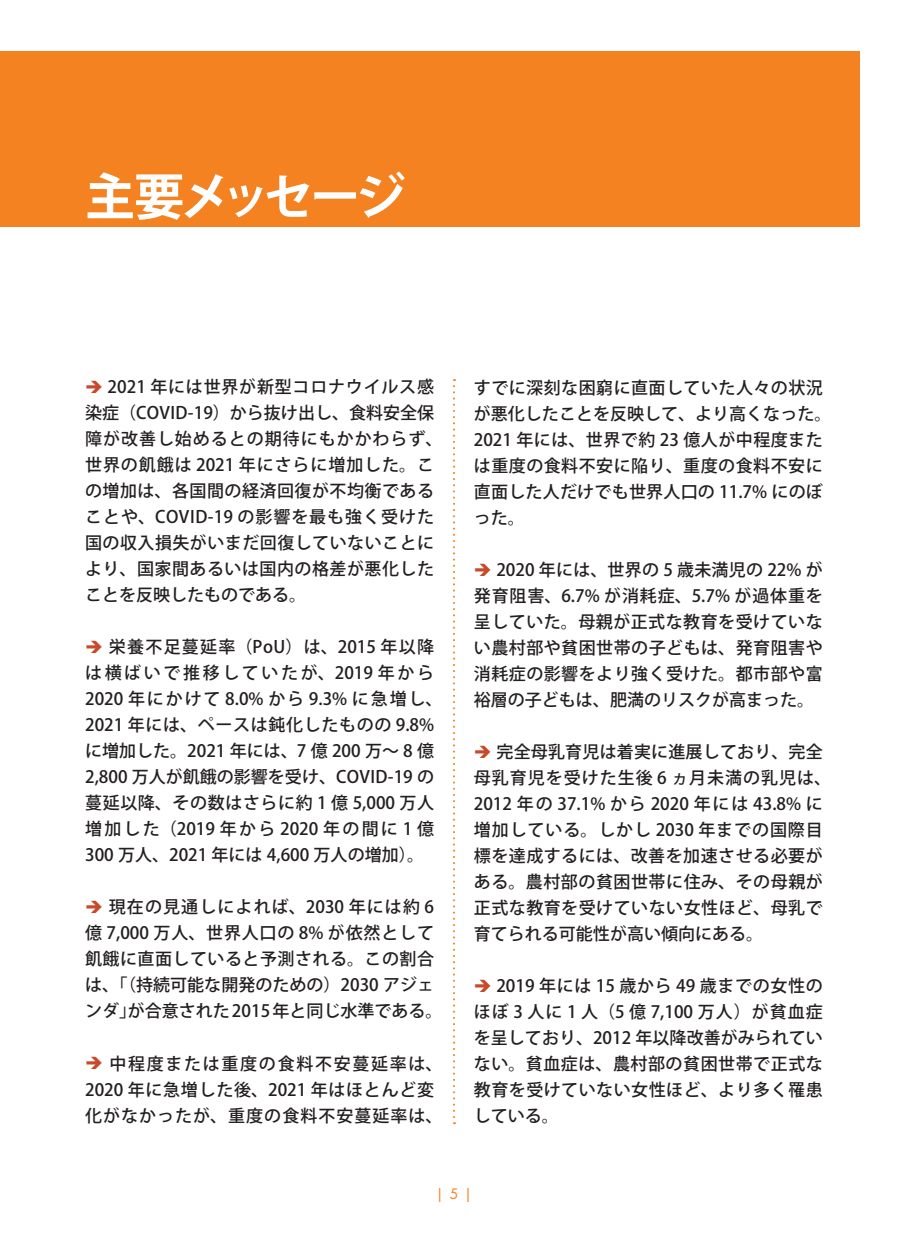
<style>
.page{position:relative;width:908px;height:1248px;background:#fff}
.page>*{position:absolute;margin:0;border:0;box-sizing:border-box;transform-origin:0 0}
.t1{font:700 50px "Koz Go Pr 6 N";letter-spacing:-.085em;color:#fff}
.t2{font:500 17px/26px "Koz Go Pr 6 N";letter-spacing:.03em;color:#231f20}
.t3{font:500 17px/26px "Koz Go Pr 6 N";letter-spacing:.06em;color:#231f20}
.t4{font:14px "Futura Std";color:#f58220}
.s1{color:#c84a2c}
</style>
<div class="page">
<div style="left:0;top:51px;width:859px;height:176px;background:#f58220"></div>
<svg style="left:453px;top:379px;width:2px;height:745px"></svg>
<h1 class="t1" style="left:85px;top:169px;width:322px">主要メッセージ</h1>
<p class="t2" style="left:85px;top:374px;width:359px"><span class="s1">➔</span> 2021 年には世界が新型コロナウイルス感染症（COVID-19）から抜け出し、食料安全保障が改善し始めるとの期待にもかかわらず、世界の飢餓は 2021 年にさらに増加した。この増加は、各国間の経済回復が不均衡であることや、COVID-19 の影響を最も強く受けた国の収入損失がいまだ回復していないことにより、国家間あるいは国内の格差が悪化したことを反映したものである。</p>
<p class="t2" style="left:85px;top:634px;width:359px"><span class="s1">➔</span> 栄養不足蔓延率（PoU）は、2015 年以降は横ばいで推移していたが、2019 年から<br>2020 年にかけて 8.0% から 9.3% に急増し、<br>2021 年には、ペースは鈍化したものの 9.8%に増加した。2021 年には、7 億 200 万〜 8 億<br>2,800 万人が飢餓の影響を受け、COVID-19 の蔓延以降、その数はさらに約 1 億 5,000 万人増加した（2019 年から 2020 年の間に 1 億<br>300 万人、2021 年には 4,600 万人の増加）。</p>
<p class="t2" style="left:85px;top:894px;width:359px"><span class="s1">➔</span> 現在の見通しによれば、2030 年には約 6億 7,000 万人、世界人口の 8% が依然として飢餓に直面していると予測される。この割合は、「（持続可能な開発のための）2030 アジェンダ」が合意された 2015 年と同じ水準である。</p>
<p class="t3" style="left:85px;top:1050px;width:359px"><span class="s1">➔</span> 中程度または重度の食料不安蔓延率は、<br>2020 年に急増した後、2021 年はほとんど変化がなかったが、重度の食料不安蔓延率は、</p>
<p class="t2" style="left:473px;top:374px;width:359px">すでに深刻な困窮に直面していた人々の状況が悪化したことを反映して、より高くなった。<br>2021 年には、世界で約 23 億人が中程度または重度の食料不安に陥り、重度の食料不安に直面した人だけでも世界人口の 11.7% にのぼった。</p>
<p class="t2" style="left:473px;top:556px;width:350px;text-align:justify"><span class="s1">➔</span> 2020 年には、世界の 5 歳未満児の 22% が発育阻害、6.7% が消耗症、5.7% が過体重を呈していた。母親が正式な教育を受けていない農村部や貧困世帯の子どもは、発育阻害や消耗症の影響をより強く受けた。都市部や富裕層の子どもは、肥満のリスクが高まった。</p>
<p class="t2" style="left:473px;top:738px;width:359px"><span class="s1">➔</span> 完全母乳育児は着実に進展しており、完全母乳育児を受けた生後 6 ヵ月未満の乳児は、<br>2012 年の 37.1% から 2020 年には 43.8% に増加している。しかし 2030 年までの国際目標を達成するには、改善を加速させる必要がある。農村部の貧困世帯に住み、その母親が正式な教育を受けていない女性ほど、母乳で育てられる可能性が高い傾向にある。</p>
<p class="t2" style="left:473px;top:972px;width:350px;text-align:justify"><span class="s1">➔</span> 2019 年には 15 歳から 49 歳までの女性のほぼ 3 人に 1 人（5 億 7,100 万人）が貧血症を呈しており、2012 年以降改善がみられていない。貧血症は、農村部の貧困世帯で正式な教育を受けていない女性ほど、より多く罹患している。</p>
<p class="t4" style="left:436px;top:1184px;width:38px">| 5 |</p>
</div>
